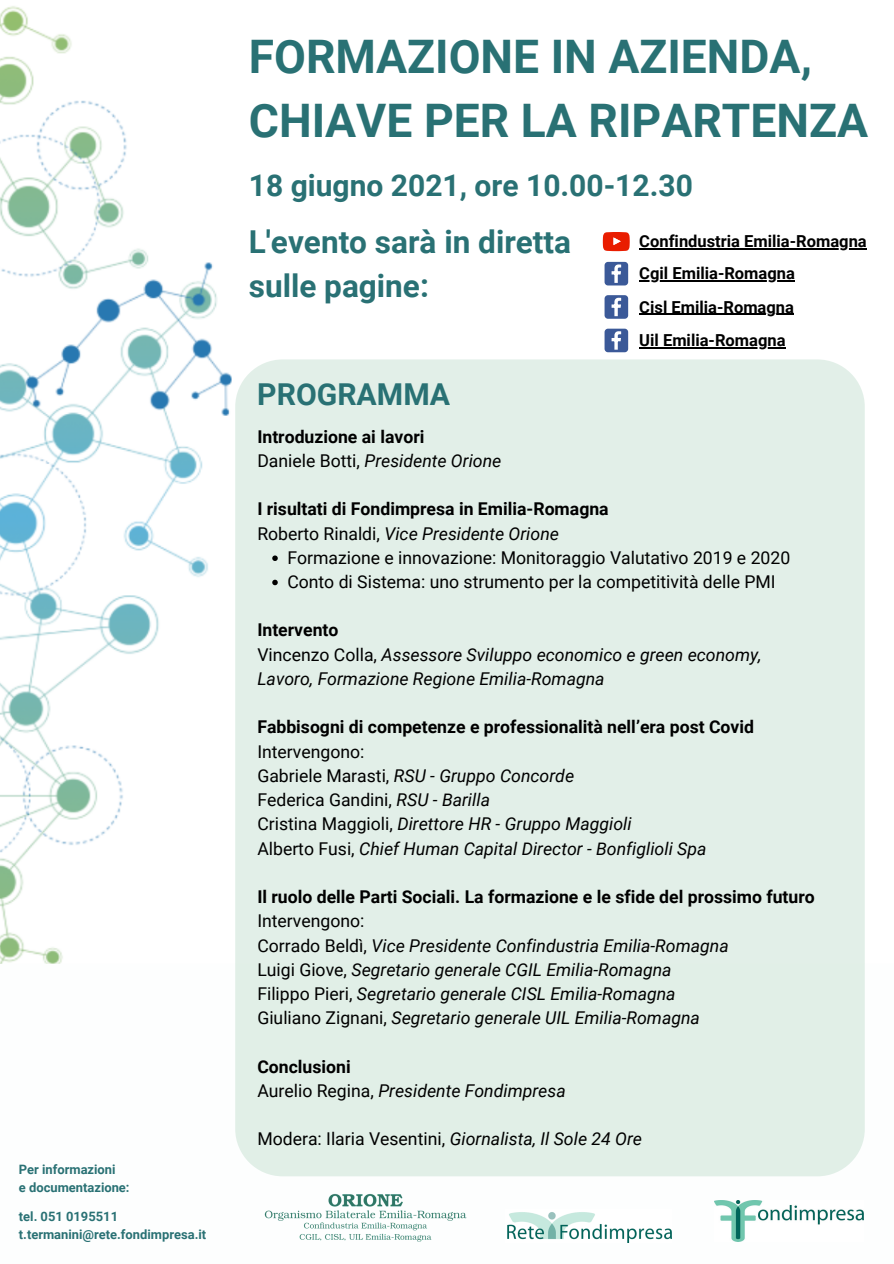
<style>
.page{position:relative;width:894px;height:1264px;background:#fff}
.page>*{position:absolute;margin:0;border:0;box-sizing:border-box;transform-origin:0 0}
.t1{font:700 46.2px "Roboto";color:#297174}
.t2{font:700 31.5px "Roboto";color:#297174}
.t3{font:700 30.15px "Roboto";color:#297174}
.t4{font:700 30px "Roboto";color:#297174}
.t5{font:italic 17.55px/24.2px "Roboto";color:#000}
.t6{font:17.55px "Roboto";color:#000}
.t7{font:700 17.55px "Roboto";color:#000}
.t8{font:700 16.5px "Roboto";color:#000}
.t9{font:700 12.9px "Roboto";color:#297174}
.s1{font-style:normal}
.s2{font-style:italic}
</style>
<div class="page">
<img style="left:0;top:6px;width:867px;height:957px">
<div style="left:235px;top:359px;width:629px;height:817px;background:#e2efe8;border-radius:47px"></div>
<svg style="left:272px;top:555px;width:6px;height:6px"></svg>
<svg style="left:272px;top:579px;width:6px;height:6px"></svg>
<hr style="left:639px;top:347px;width:146px;height:1px;background:#000">
<svg style="left:604px;top:262px;width:24px;height:23px"></svg>
<svg style="left:604px;top:295px;width:24px;height:24px"></svg>
<hr style="left:639px;top:314px;width:154px;height:1px;background:#000">
<hr style="left:639px;top:280px;width:155px;height:1px;background:#000">
<svg style="left:602px;top:232px;width:27px;height:19px"></svg>
<hr style="left:639px;top:248px;width:227px;height:1px;background:#000">
<svg style="left:604px;top:329px;width:24px;height:23px"></svg>
<img style="left:714px;top:1200px;width:149px;height:41px">
<img style="left:507px;top:1212px;width:164px;height:30px">
<img style="left:252px;top:1165px;width:243px;height:77px">
<p class="t9" style="left:19px;top:1162px;width:98px">Per informazioni</p>
<p class="t9" style="left:19px;top:1180px;width:112px">e documentazione:</p>
<p class="t9" style="left:19px;top:1208px;width:101px">tel. 051 0195511</p>
<p class="t9" style="left:19px;top:1226px;width:189px">t.termanini@rete.fondimpresa.it</p>
<p class="t1" style="left:249px;top:30px;width:564px">FORMAZIONE IN AZIENDA,</p>
<p class="t1" style="left:249px;top:94px;width:620px">CHIAVE PER LA RIPARTENZA</p>
<p class="t4" style="left:249px;top:168px;width:445px">18 giugno 2021, ore 10.00-12.30</p>
<p class="t2" style="left:249px;top:224px;width:323px">L'evento sarà in diretta</p>
<p class="t2" style="left:249px;top:268px;width:181px">sulle pagine:</p>
<p class="t3" style="left:257px;top:377px;width:194px">PROGRAMMA</p>
<p class="t7" style="left:257px;top:426px;width:168px">Introduzione ai lavori</p>
<p class="t5" style="left:257px;top:449px;width:245px"><span class="s1">Daniele Botti,</span> Presidente Orione</p>
<p class="t7" style="left:257px;top:499px;width:353px">I risultati di Fondimpresa in Emilia-Romagna</p>
<p class="t5" style="left:257px;top:521px;width:303px"><span class="s1">Roberto Rinaldi,</span> Vice Presidente Orione</p>
<p class="t8" style="left:639px;top:232px;width:229px">Confindustria Emilia-Romagna</p>
<p class="t8" style="left:639px;top:264px;width:157px">Cgil Emilia-Romagna</p>
<p class="t8" style="left:639px;top:297px;width:156px">Cisl Emilia-Romagna</p>
<p class="t8" style="left:639px;top:331px;width:148px">Uil Emilia-Romagna</p>
<p class="t6" style="left:287px;top:547px;width:504px">Formazione e innovazione: Monitoraggio Valutativo 2019 e 2020</p>
<p class="t6" style="left:287px;top:571px;width:489px">Conto di Sistema: uno strumento per la competitività delle PMI</p>
<p class="t7" style="left:257px;top:620px;width:83px">Intervento</p>
<p class="t5" style="left:257px;top:642px;width:505px"><span class="s1">Vincenzo Colla,</span> Assessore Sviluppo economico e green economy,<br>Lavoro, Formazione Regione Emilia-Romagna</p>
<p class="t7" style="left:257px;top:717px;width:498px">Fabbisogni di competenze e professionalità nell’era post Covid</p>
<p class="t6" style="left:257px;top:741px;width:108px">Intervengono:</p>
<p class="t5" style="left:257px;top:763px;width:318px"><span class="s1">Gabriele Marasti,</span> RSU - Gruppo Concorde</p>
<p class="t6" style="left:257px;top:789px;width:234px">Federica Gandini, <span class="s2">RSU - Barilla</span></p>
<p class="t5" style="left:257px;top:812px;width:376px"><span class="s1">Cristina Maggioli,</span> Direttore HR - Gruppo Maggioli</p>
<p class="t5" style="left:257px;top:836px;width:450px"><span class="s1">Alberto Fusi,</span> Chief Human Capital Director - Bonfiglioli Spa</p>
<p class="t7" style="left:257px;top:886px;width:558px">Il ruolo delle Parti Sociali. La formazione e le sfide del prossimo futuro</p>
<p class="t6" style="left:257px;top:911px;width:108px">Intervengono:</p>
<p class="t5" style="left:257px;top:933px;width:473px"><span class="s1">Corrado Beldì,</span> Vice Presidente Confindustria Emilia-Romagna</p>
<p class="t5" style="left:257px;top:957px;width:415px"><span class="s1">Luigi Giove,</span> Segretario generale CGIL Emilia-Romagna</p>
<p class="t5" style="left:257px;top:981px;width:419px"><span class="s1">Filippo Pieri,</span> Segretario generale CISL Emilia-Romagna</p>
<p class="t5" style="left:257px;top:1006px;width:444px"><span class="s1">Giuliano Zignani,</span> Segretario generale UIL Emilia-Romagna</p>
<p class="t7" style="left:257px;top:1056px;width:95px">Conclusioni</p>
<p class="t5" style="left:257px;top:1078px;width:310px"><span class="s1">Aurelio Regina,</span> Presidente Fondimpresa</p>
<p class="t6" style="left:257px;top:1129px;width:386px">Modera: Ilaria Vesentini, <span class="s2">Giornalista, Il Sole 24 Ore</span></p>
</div>
